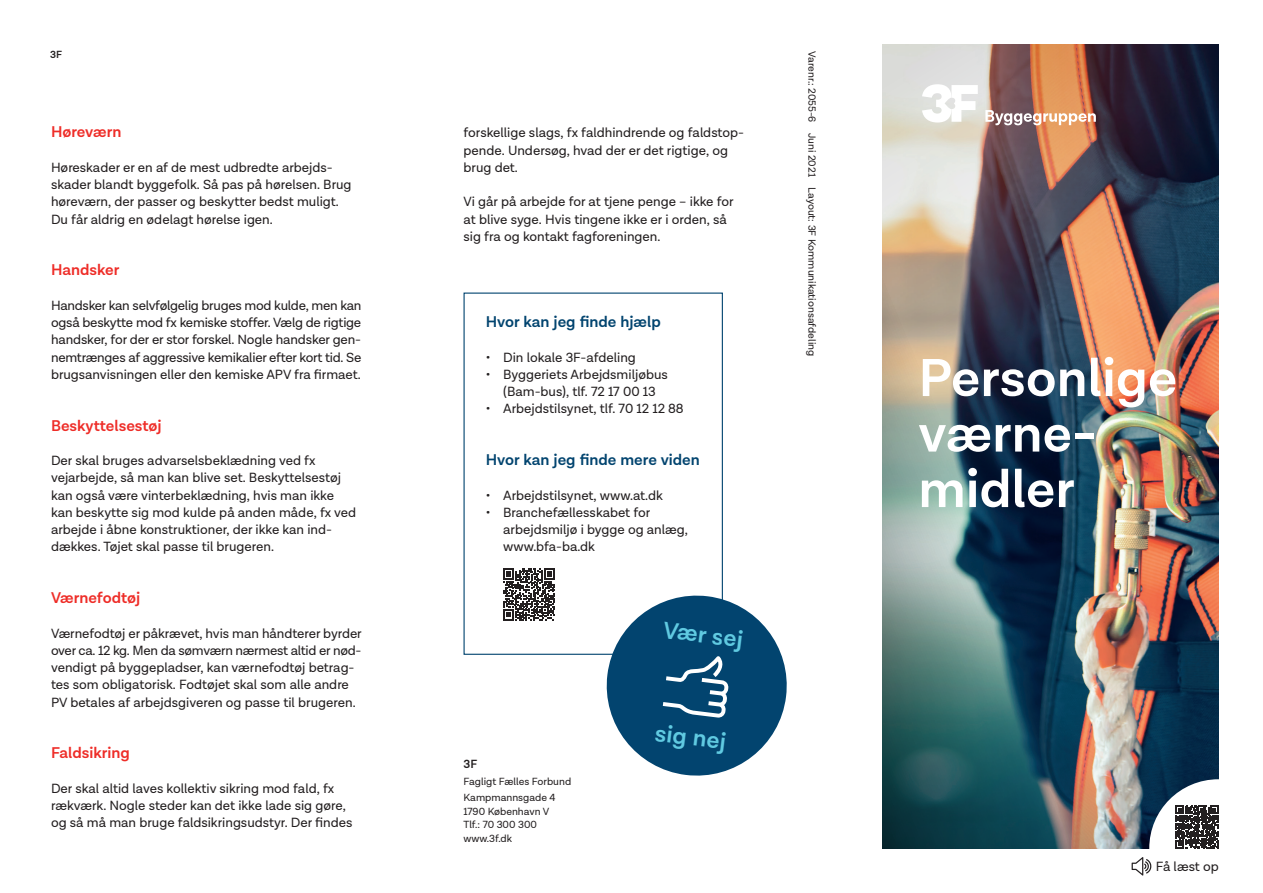
<style>
.page{position:relative;width:1263px;height:893px;background:#fff}
.page>*{position:absolute;margin:0;border:0;box-sizing:border-box;transform-origin:0 0}
.Forside___Titel_A5{font:600 54px/55.5px "Lota Grotesque";color:#fff}
.t1{font:600 24px "Lota Grotesque Alt 1";color:#60cae1}
.Overskrift_3___H3{font:600 15.75px "Lota Grotesque";color:#ee2d28}
.Overskrift_3___H3-2{font:600 15.75px "Lota Grotesque";color:#02446f}
.Brødtekst___P{font:13.5px/17.2px "Lota Grotesque";color:#231f20}
.Brødtekst_bullets{font:13.5px/17.2px "Lota Grotesque";color:#231f20;text-align:center}
.Bagsideinfo___P{font:600 12px "Lota Grotesque";color:#231f20}
.Bagsideinfo___P-2{font:10.5px "Lota Grotesque";color:#231f20}
.t2{font:600 10.5px "Lota Grotesque";color:#231f20}
</style>
<div class="page">
<img style="left:882px;top:45px;width:336px;height:803px">
<svg style="left:922px;top:84px;width:56px;height:39px"></svg>
<svg style="left:985px;top:110px;width:111px;height:15px"></svg>
<svg style="left:606px;top:595px;width:181px;height:181px"></svg>
<svg style="left:503px;top:569px;width:52px;height:51px"></svg>
<div style="left:463px;top:293px;width:260px;height:362px;border:1px solid #02446f"></div>
<svg style="left:1131px;top:779px;width:88px;height:97px"></svg>
<p class="t2" style="left:50px;top:49px;width:13px">3F</p>
<h3 class="Overskrift_3___H3" style="left:51px;top:123px;width:72px">Høreværn</h3>
<p class="Brødtekst___P" style="left:51px;top:159px;width:302px">Høreskader er en af de mest udbredte arbejds&shy;skader blandt byggefolk. Så pas på hørelsen. Brug høreværn, der passer og beskytter bedst muligt.<br>Du får aldrig en ødelagt hørelse igen.</p>
<h3 class="Overskrift_3___H3" style="left:51px;top:261px;width:70px">Handsker</h3>
<p class="Brødtekst___P" style="left:51px;top:297px;width:312px;text-align:justify">Handsker kan selvfølgelig bruges mod kulde, men kan også beskytte mod fx kemiske stoffer. Vælg de rigtige handsker, for der er stor forskel. Nogle handsker gen&shy;nemtrænges af aggressive kemikalier efter kort tid. Se brugsanvisningen eller den kemiske APV fra firmaet.</p>
<h3 class="Overskrift_3___H3" style="left:51px;top:416px;width:112px">Beskyttelsestøj</h3>
<p class="Brødtekst___P" style="left:51px;top:452px;width:307px">Der skal bruges advarselsbeklædning ved fx vejarbejde, så man kan blive set. Beskyttelsestøj kan også være vinterbeklædning, hvis man ikke kan beskytte sig mod kulde på anden måde, fx ved arbejde i åbne konstruktioner, der ikke kan ind&shy;dækkes. Tøjet skal passe til brugeren.</p>
<h3 class="Overskrift_3___H3" style="left:51px;top:589px;width:91px">Værnefodtøj</h3>
<p class="Brødtekst___P" style="left:51px;top:625px;width:312px">Værnefodtøj er påkrævet, hvis man håndterer byrder over ca. 12 kg. Men da sømværn nærmest altid er nød&shy;vendigt på byggepladser, kan værnefodtøj betrag&shy;tes som obligatorisk. Fodtøjet skal som alle andre PV betales af arbejdsgiveren og passe til brugeren.</p>
<h3 class="Overskrift_3___H3" style="left:51px;top:744px;width:80px">Faldsikring</h3>
<p class="Brødtekst___P" style="left:51px;top:780px;width:303px">Der skal altid laves kollektiv sikring mod fald, fx rækværk. Nogle steder kan det ikke lade sig gøre, og så må man bruge faldsikringsudstyr. Der findes</p>
<p class="Brødtekst___P" style="left:463px;top:124px;width:280px">forskellige slags, fx faldhindrende og faldstop&shy;pende. Undersøg, hvad der er det rigtige, og brug det.</p>
<p class="Brødtekst___P" style="left:463px;top:193px;width:272px">Vi går på arbejde for at tjene penge – ikke for at blive syge. Hvis tingene ikke er i orden, så sig fra og kontakt fagforeningen.</p>
<h3 class="Overskrift_3___H3-2" style="left:486px;top:313px;width:176px">Hvor kan jeg finde hjælp</h3>
<p class="Brødtekst_bullets" style="left:486px;top:349px;width:152px">• Din lokale 3F-afdeling</p>
<p class="Brødtekst_bullets" style="left:486px;top:366px;width:183px">• Byggeriets Arbejdsmiljøbus (Bam-bus), tlf. 72 17 00 13</p>
<p class="Brødtekst_bullets" style="left:486px;top:400px;width:199px">• Arbejdstilsynet, tlf. 70 12 12 88</p>
<h3 class="Overskrift_3___H3-2" style="left:486px;top:451px;width:215px">Hvor kan jeg finde mere viden</h3>
<p class="Brødtekst_bullets" style="left:486px;top:487px;width:178px">• Arbejdstilsynet, www.at.dk</p>
<p class="Brødtekst_bullets" style="left:503px;top:504px;width:186px;text-align:left;text-indent:-17px">• Branchefællesskabet for arbejdsmiljø i bygge og anlæg, www.bfa-ba.dk</p>
<p class="t1" style="left:665px;top:616px;width:81px;rotate:7deg">Vær sej</p>
<p class="Bagsideinfo___P" style="left:463px;top:758px;width:15px">3F</p>
<p class="Bagsideinfo___P-2" style="left:463px;top:775px;width:109px">Fagligt Fælles Forbund</p>
<p class="Bagsideinfo___P-2" style="left:463px;top:792px;width:94px">Kampmannsgade 4</p>
<p class="Bagsideinfo___P-2" style="left:463px;top:805px;width:87px">1790 København V</p>
<p class="Bagsideinfo___P-2" style="left:463px;top:819px;width:75px">Tlf.: 70 300 300</p>
<p class="Bagsideinfo___P-2" style="left:463px;top:832px;width:50px">www.3f.dk</p>
<p class="t1" style="left:657px;top:719px;width:73px;rotate:7deg">sig nej</p>
<p class="Bagsideinfo___P-2" style="left:818px;top:51px;width:307px;rotate:90deg">Varenr.: 2055-6 Juni 2021 Layout: 3F Kommunikationsafdeling</p>
<h1 class="Forside___Titel_A5" style="left:918px;top:352px;width:260px">Personlige værne&shy;midler</h1>
<p class="Brødtekst___P" style="left:1156px;top:858px;width:65px">Få læst op</p>
</div>
